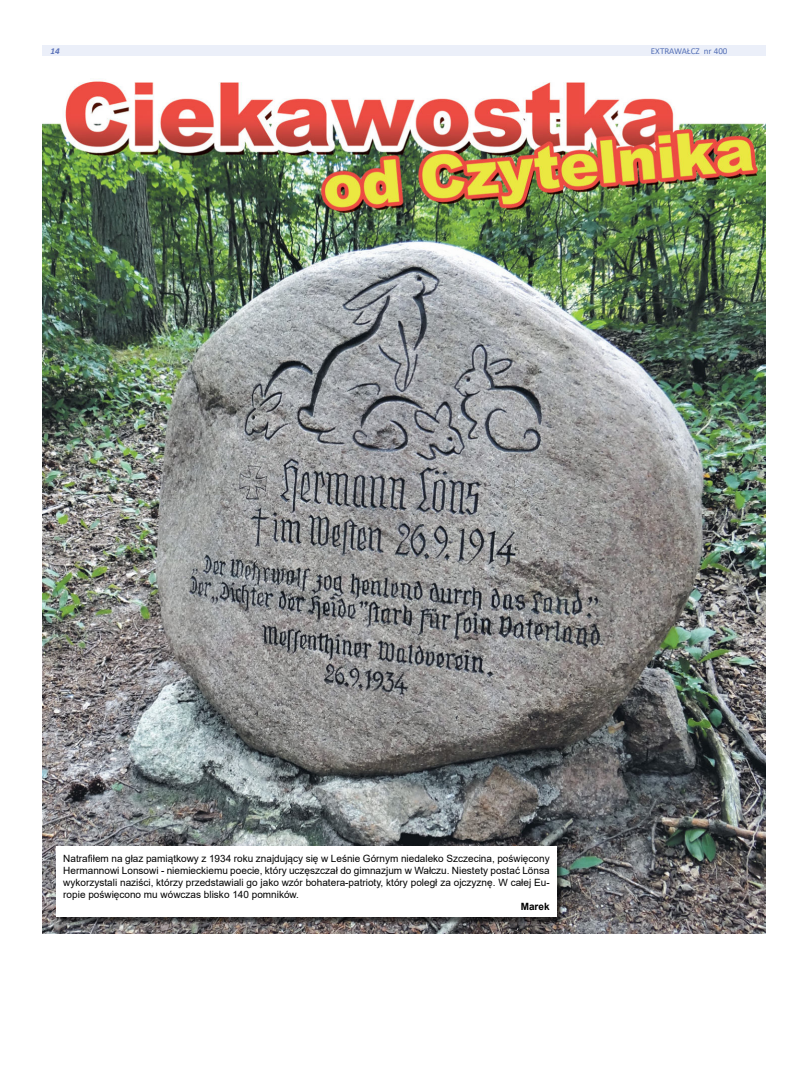
<style>
.page{position:relative;width:794px;height:1092px;background:#fff}
.page>*{position:absolute;margin:0;border:0;box-sizing:border-box;transform-origin:0 0}
.t1{font:10px/12px "Arial";color:#000;text-align:justify}
.t2{font:700 10px "Arial";color:#000}
.t3{font:9px "Calibri";color:#5570b6}
.t4{font:italic 700 9px "Calibri";color:#5b72b9}
</style>
<div class="page">
<div style="left:43px;top:45px;width:722px;height:11px;background:#ebeff9"></div>
<img style="left:43px;top:81px;width:722px;height:852px">
<div style="left:57px;top:847px;width:507px;height:77px;background:#000;opacity:.57"></div>
<div style="left:56px;top:846px;width:501px;height:71px;background:#fff"></div>
<p class="t4" style="left:50px;top:47px;width:11px">14</p>
<p class="t3" style="left:651px;top:44px;width:78px">EXTRAWAŁCZ nr 400</p>
<p class="t1" style="left:63px;top:852px;width:488px">Natrafiłem na głaz pamiątkowy z 1934 roku znajdujący się w Leśnie Górnym niedaleko Szczecina, poświęcony Hermannowi Lonsowi - niemieckiemu poecie, który uczęszczał do gimnazjum w Wałczu. Niestety postać Lönsa wykorzystali naziści, którzy przedstawiali go jako wzór bohatera-patrioty, który poległ za ojczyznę. W całej Eu&shy;ropie poświęcono mu wówczas blisko 140 pomników.</p>
<p class="t2" style="left:521px;top:899px;width:30px">Marek</p>
</div>
